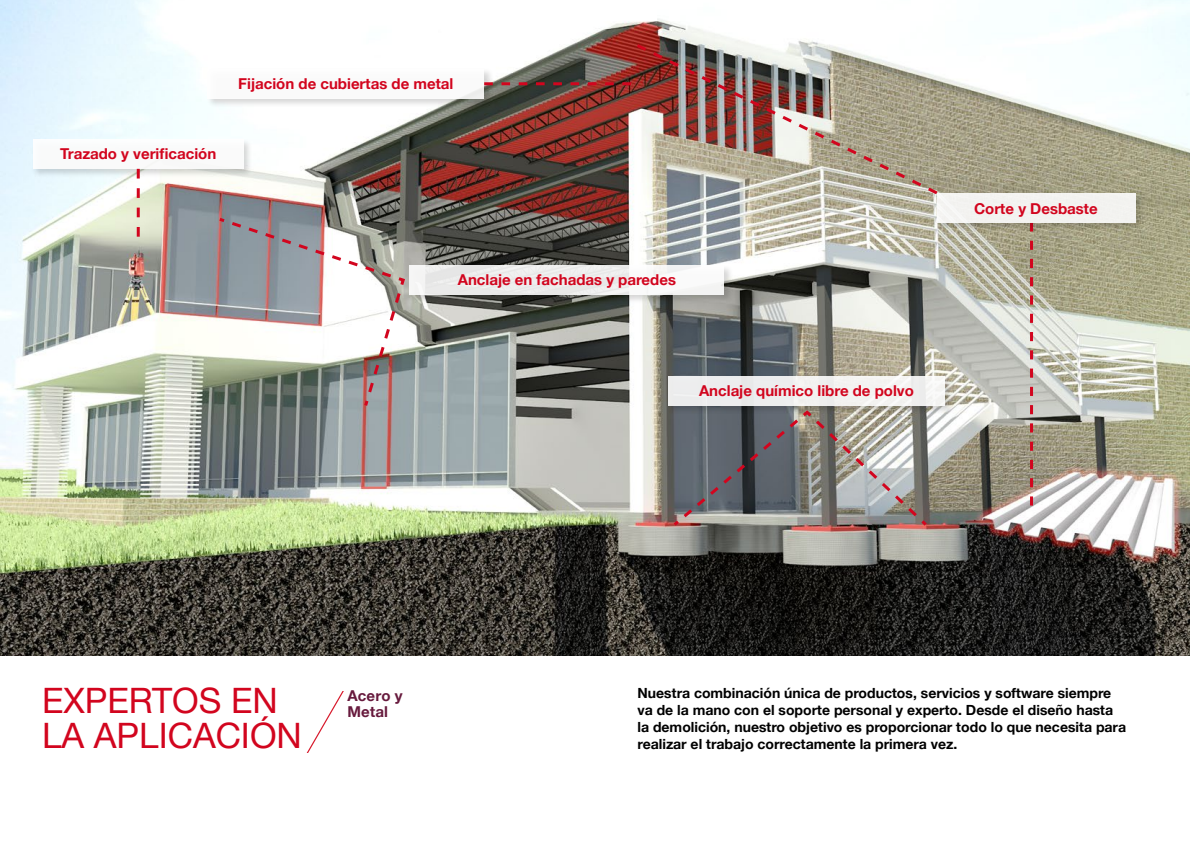
<style>
.page{position:relative;width:1190px;height:841px;background:#fff}
.page>*{position:absolute;margin:0;border:0;box-sizing:border-box;transform-origin:0 0}
.t1{font:35px/35px "Hilti";color:#d2051e}
.t2{font:700 15px "Hilti";color:#d2051e}
.t3{font:700 15px/15.5px "Hilti";letter-spacing:.01em;color:#671a3d}
.t4{font:700 14px/17px "Hilti";color:#000}
</style>
<div class="page">
<svg style="left:307px;top:692px;width:37px;height:60px"></svg>
<img style="left:0;top:0;width:1190px;height:656px">
<div style="left:32px;top:138px;width:221px;height:40px;background:#000;opacity:.18"></div>
<div style="left:33px;top:139px;width:211px;height:30px;background:#fff"></div>
<div style="left:667px;top:374px;width:287px;height:41px;background:#000;opacity:.18"></div>
<div style="left:668px;top:376px;width:277px;height:29px;background:#eee"></div>
<div style="left:206px;top:68px;width:288px;height:40px;background:#000;opacity:.18"></div>
<div style="left:208px;top:69px;width:276px;height:30px;background:#fff"></div>
<svg style="left:137px;top:169px;width:3px;height:68px"></svg>
<svg style="left:484px;top:82px;width:147px;height:3px"></svg>
<svg style="left:216px;top:215px;width:191px;height:194px"></svg>
<div style="left:408px;top:264px;width:326px;height:40px;background:#000;opacity:.18"></div>
<div style="left:410px;top:265px;width:314px;height:30px;background:#efefee"></div>
<img style="left:634px;top:41px;width:307px;height:156px">
<svg style="left:1030px;top:232px;width:3px;height:274px"></svg>
<div style="left:935px;top:191px;width:209px;height:41px;background:#000;opacity:.18"></div>
<div style="left:937px;top:193px;width:198px;height:29px;background:#f3f3f0"></div>
<svg style="left:670px;top:408px;width:260px;height:121px"></svg>
<p class="t2" style="left:60px;top:144px;width:158px">Trazado y verificación</p>
<p class="t2" style="left:238px;top:73px;width:217px">Fijación de cubiertas de metal</p>
<p class="t2" style="left:458px;top:270px;width:220px">Anclaje en fachadas y paredes</p>
<p class="t2" style="left:699px;top:380px;width:216px">Anclaje químico libre de polvo</p>
<p class="t2" style="left:974px;top:198px;width:125px">Corte y Desbaste</p>
<h1 class="t1" style="left:42px;top:682px;width:261px">EXPERTOS EN<br>LA APLICACIÓN</h1>
<p class="t3" style="left:348px;top:687px;width:57px">Acero y<br>Metal</p>
<p class="t4" style="left:638px;top:684px;width:490px">Nuestra combinación única de productos, servicios y software siempre va de la mano con el soporte personal y experto. Desde el diseño hasta la demolición, nuestro objetivo es proporcionar todo lo que necesita para realizar el trabajo correctamente la primera vez.</p>
</div>
